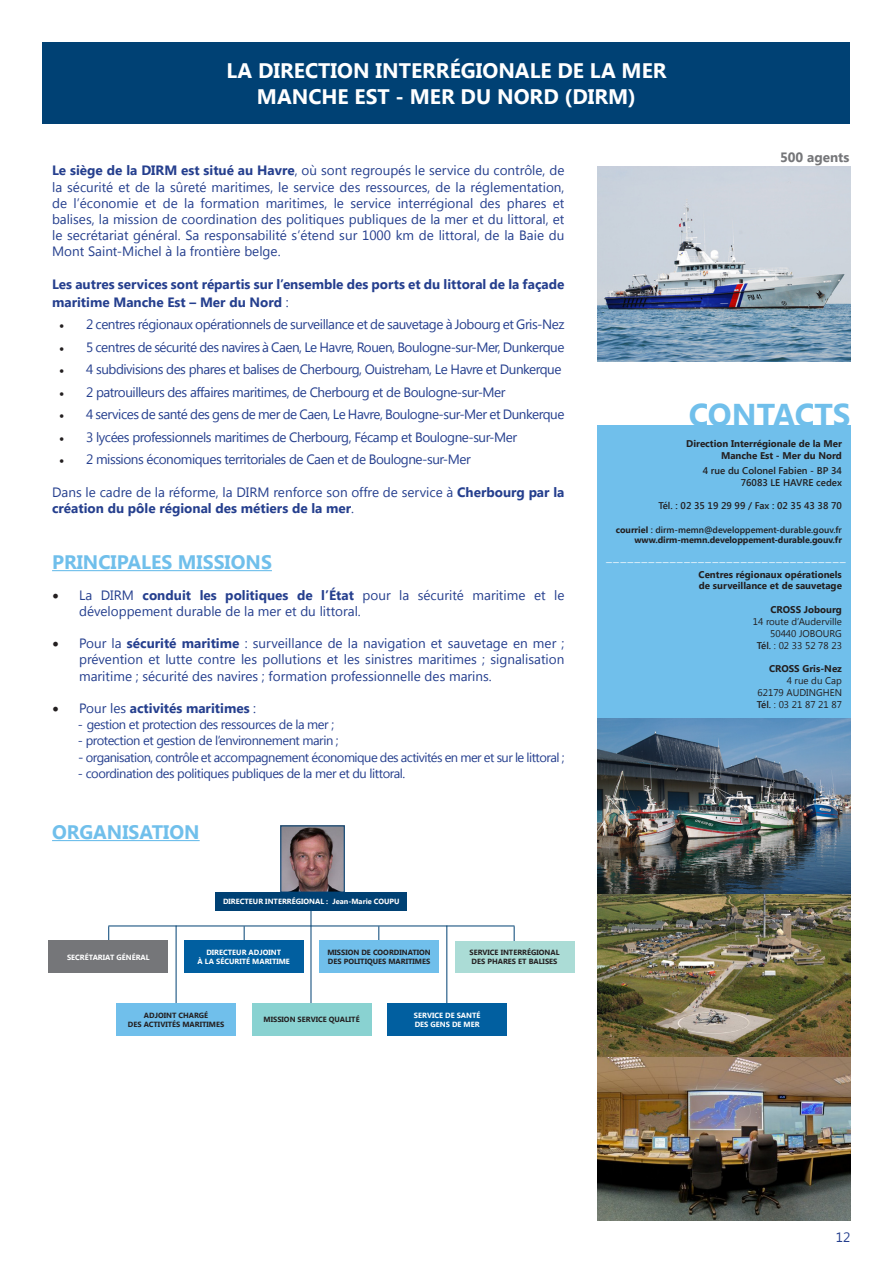
<style>
.page{position:relative;width:893px;height:1263px;background:#fff}
.page>*{position:absolute;margin:0;border:0;box-sizing:border-box;transform-origin:0 0}
.t1{font:700 31.5px "Segoe UI";color:#70bfeb}
.t2{font:700 21px/25.2px "Segoe UI";color:#fff}
.t3{font:700 19.5px "Segoe UI";color:#70bfeb}
.t4{font:13.5px/16.2px "Segoe UI";letter-spacing:-.035em;color:#253f8e;text-align:justify}
.t5{font:13.5px/16.2px "Segoe UI";color:#253f8e}
.t6{font:700 13.5px/18px "Segoe UI";color:#253f8e}
.t7{font:700 13.5px "Segoe UI";color:#757679}
.t8{font:12.9px "Segoe UI";letter-spacing:-.035em;color:#253f8e}
.t9{font:700 9.75px/12px "Segoe UI";color:#231f20;text-align:right}
.t10{font:9.75px/12px "Segoe UI";color:#231f20;text-align:right}
.t11{font:600 9.75px/11.7px "Segoe UI";color:#231f20;text-align:right}
.t12{font:700 9px/10.8px "Segoe UI";letter-spacing:-.01em;color:#231f20;text-align:right}
.t13{font:9px "Roboto Slab";color:#fff}
.t14{font:700 7.5px/9px "Segoe UI";color:#231f20}
.t15{font:700 7.5px/9px "Segoe UI";color:#fff}
.s1{font-weight:700}
.s2{font-weight:400}
.s3{font-family:"Minion Pro";color:#231f20}
.s4{font-family:"Minion Pro";font-size:18px;color:#231f20}
.s5{font-family:"Minion Pro";font-weight:400;font-size:18px;color:#231f20}
.s6{font-size:13.5px}
.s7{font-weight:600}
</style>
<div class="page">
<hr style="left:446px;top:925px;width:1px;height:103px;background:#004174">
<hr style="left:176px;top:925px;width:1px;height:103px;background:#004174">
<hr style="left:378px;top:926px;width:1px;height:37px;background:#004174">
<hr style="left:244px;top:926px;width:1px;height:38px;background:#004174">
<hr style="left:108px;top:925px;width:406px;height:1px;background:#004174">
<div style="left:43px;top:43px;width:807px;height:81px;background:#004174"></div>
<hr style="left:52px;top:570px;width:220px;height:1px;background:#70bfeb">
<div style="left:597px;top:426px;width:253px;height:293px;background:#70bfeb"></div>
<img style="left:597px;top:167px;width:253px;height:194px">
<img style="left:283px;top:828px;width:59px;height:62px">
<hr style="left:108px;top:926px;width:1px;height:31px;background:#004174">
<div style="left:216px;top:892px;width:191px;height:18px;background:#004174"></div>
<div style="left:184px;top:941px;width:119px;height:32px;background:#015fa0"></div>
<hr style="left:514px;top:926px;width:1px;height:38px;background:#004174">
<div style="left:455px;top:941px;width:119px;height:31px;background:#abdcd6"></div>
<div style="left:49px;top:941px;width:119px;height:32px;background:#757679"></div>
<img style="left:597px;top:718px;width:253px;height:502px">
<hr style="left:311px;top:903px;width:1px;height:116px;background:#004174">
<div style="left:252px;top:1003px;width:119px;height:33px;background:#89d2d1"></div>
<div style="left:117px;top:1003px;width:119px;height:33px;background:#70bfeb"></div>
<div style="left:320px;top:941px;width:119px;height:32px;background:#70bfeb"></div>
<div style="left:388px;top:1003px;width:119px;height:33px;background:#015fa0"></div>
<hr style="left:52px;top:840px;width:148px;height:1px;background:#70bfeb">
<h2 class="t2" style="left:226px;top:57px;width:44px">La Dire</h2>
<h2 class="t2" style="left:305px;top:57px;width:158px">ctio n INTERRégio</h2>
<h2 class="t2" style="left:257px;top:57px;width:411px;text-indent:241px">nale dE lA MER<br>MANCHE EST - MER DU NORD (DIRM)</h2>
<p class="t4" style="left:52px;top:162px;width:514px"><span class="s1">Le siège de la DIRM est situé au Havre</span>, où sont regroupés le service du contrôle, de la sécurité et de la sûreté maritimes, le service des ressources, de la réglementation, de l’économie et de la formation maritimes, le service interrégional des phares et balises, la mission de coordination des politiques publiques de la mer et du littoral, et le secrétariat général. Sa responsabilité s’étend sur 1000 km de littoral, de la Baie du Mont Saint-Michel à la frontière belge.</p>
<p class="t6" style="left:52px;top:274px;width:514px">Les autres services sont répartis sur l’ensemble des ports et du littoral de la façade maritime Manche Est – Mer du Nord <span class="s2">:</span></p>
<p class="t4" style="left:59px;top:316px;width:507px"><span class="s3">•</span> 2 centres régionaux opérationnels de surveillance et de sauvetage à Jobourg et Gris-Nez</p>
<p class="t4" style="left:59px;top:338px;width:507px"><span class="s3">•</span> 5 centres de sécurité des navires à Caen, Le Havre, Rouen, Boulogne-sur-Mer, Dunkerque</p>
<p class="t4" style="left:59px;top:361px;width:504px"><span class="s3">•</span> 4 subdivisions des phares et balises de Cherbourg, Ouistreham, Le Havre et Dunkerque</p>
<p class="t4" style="left:59px;top:383px;width:448px"><span class="s3">•</span> 2 patrouilleurs des affaires maritimes, de Cherbourg et de Boulogne-sur-Mer</p>
<p class="t4" style="left:59px;top:406px;width:507px"><span class="s3">•</span> 4 services de santé des gens de mer de Caen, Le Havre, Boulogne-sur-Mer et Dunkerque</p>
<p class="t4" style="left:59px;top:428px;width:459px"><span class="s3">•</span> 3 lycées professionnels maritimes de Cherbourg, Fécamp et Boulogne-sur-Mer</p>
<p class="t4" style="left:59px;top:451px;width:413px"><span class="s3">•</span> 2 missions économiques territoriales de Caen et de Boulogne-sur-Mer</p>
<p class="t5" style="left:52px;top:483px;width:514px">Dans le cadre de la réforme, la DIRM renforce son offre de service à <span class="s1">Cherbourg par la création du pôle régional des métiers de la mer</span>.</p>
<h3 class="t3" style="left:52px;top:548px;width:138px">Principales missio</h3>
<h3 class="t3" style="left:246px;top:548px;width:25px">ns</h3>
<p class="t5" style="left:79px;top:586px;width:487px;text-indent:-27px"><span class="s4">•</span> La DIRM <span class="s1">conduit les politiques de l’État</span> pour la sécurité maritime et le développement durable de la mer et du littoral.</p>
<p class="t4" style="left:79px;top:635px;width:487px;text-indent:-27px"><span class="s4">•</span> Pour la <span class="s1">sécurité maritime</span> : surveillance de la navigation et sauvetage en mer ; prévention et lutte contre les pollutions et les sinistres maritimes ; signalisation maritime ; sécurité des navires ; formation professionnelle des marins.</p>
<p class="t6" style="left:52px;top:698px;width:206px"><span class="s5">•</span> <span class="s2">Pour les</span> activités maritimes <span class="s2">:</span></p>
<p class="t8" style="left:78px;top:716px;width:258px">- gestion et protection des ressources de la mer ;</p>
<p class="t8" style="left:78px;top:732px;width:262px">- protection et gestion de l’environnement marin ;</p>
<p class="t8" style="left:78px;top:748px;width:488px"><span class="s6">-</span> organisation, contrôle et accompagnement économique des activités en mer et sur le littoral ;</p>
<p class="t8" style="left:78px;top:764px;width:329px">- coordination des politiques publiques de la mer et du littoral.</p>
<h3 class="t3" style="left:52px;top:818px;width:146px">ORGAN ISATION</h3>
<p class="t15" style="left:223px;top:896px;width:178px">DIRECTEUR INTERRÉGIONAL : Jean-Marie COUPU</p>
<p class="t15" style="left:67px;top:952px;width:83px">SECRÉTARIAT GÉN ÉRAL</p>
<p class="t15" style="left:272px;top:957px;width:10px">time</p>
<p class="t14" style="left:469px;top:947px;width:91px">SERVICE INTERRÉGIONAL<br>DES PHARES ET BALISES</p>
<p class="t15" style="left:198px;top:948px;width:80px;text-indent:9px">DIRECTEUR ADJOINT à lasécuritémari</p>
<p class="t14" style="left:327px;top:948px;width:104px">MISSION DE COORDINATION<br>DES POLITIQUES MARITIMES</p>
<p class="t14" style="left:128px;top:1010px;width:98px;text-align:center">ADJOINT CHARGÉ<br>DES ACTIVITÉS MARITIMES</p>
<p class="t14" style="left:264px;top:1015px;width:98px">MISSION SERVICE QUALITÉ</p>
<p class="t15" style="left:414px;top:1010px;width:68px">SERVICE DE SANTÉ<br>DES GENS DE MER</p>
<p class="t7" style="left:780px;top:147px;width:71px">500 agents</p>
<h1 class="t1" style="left:689px;top:393px;width:163px">CONTACTS</h1>
<p class="t9" style="left:686px;top:437px;width:157px">Direction Interrégionale de la Mer<br>Manche Est - Mer du Nord</p>
<p class="t11" style="left:703px;top:464px;width:141px">4 rue du Colonel Fabien - BP 34<br>76083 LE HAVRE cedex</p>
<p class="t11" style="left:658px;top:499px;width:185px">Tél. : 02 35 19 29 99 / Fax : 02 35 43 38 70</p>
<p class="t12" style="left:616px;top:523px;width:228px">courriel <span class="s7">: dirm-memn@developpement-durable.gouv.fr </span>www.dirm-memn.developpement-durable.gouv.fr</p>
<p class="t13" style="left:605px;top:556px;width:242px">——————————————————————————————————</p>
<p class="t9" style="left:699px;top:568px;width:145px;text-align:left">Centres régionaux opérationels de surveillance et de sauvetage</p>
<p class="t9" style="left:770px;top:603px;width:73px">CROSS Jobourg</p>
<p class="t10" style="left:753px;top:615px;width:91px">14 route d’Auderville<br>50440 JOBOURG<br><span class="s7">Tél.</span> : 02 33 52 78 23</p>
<p class="t9" style="left:769px;top:662px;width:74px">CROSS Gris-Nez</p>
<p class="t10" style="left:757px;top:674px;width:87px;text-align:justify;text-indent:30px">4 rue du Cap 62179 AUDINGHEN <span class="s7">Tél.</span> : 03 21 87 21 87</p>
<p class="t4" style="left:836px;top:1228px;width:16px">12</p>
</div>
